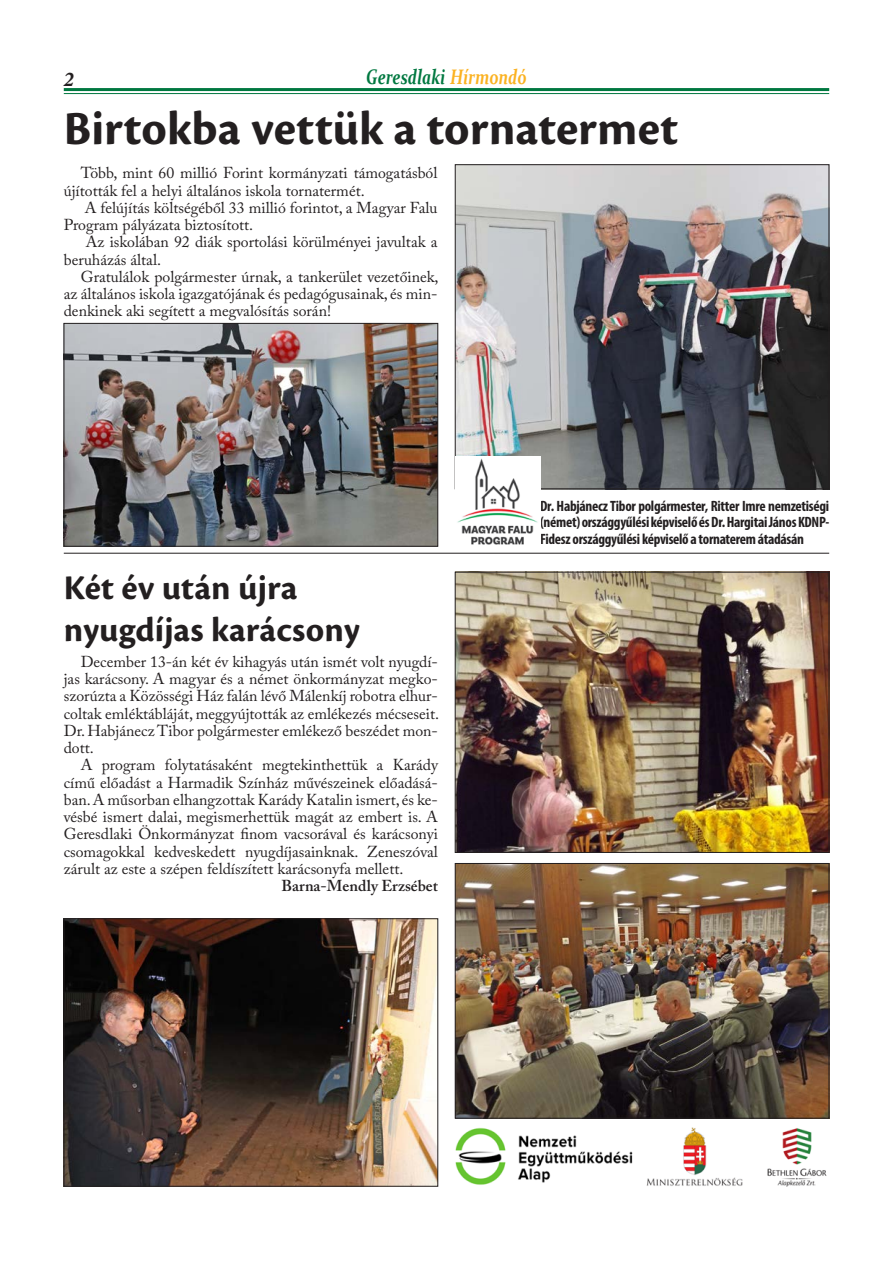
<style>
.page{position:relative;width:893px;height:1263px;background:#fff}
.page>*{position:absolute;margin:0;border:0;box-sizing:border-box;transform-origin:0 0}
.Cím_3hasáb{font:700 49.5px "Cronos Pro";color:#231f20}
.Cím_2hasáb{font:700 36px/42px "Cronos Pro";letter-spacing:.005em;color:#231f20}
.t1{font:italic 700 21px "Constantia";color:#007840;scale:.75 1}
.t2{font:italic 700 21px "Minion Pro";color:#231f20}
.Szöveg{font:15.75px/17.2px "Adobe Caslon Pro";color:#231f20}
.Szöveg-2{font:600 15.75px "Adobe Caslon Pro";color:#231f20}
.Képaláírás{font:700 condensed 15px/16.5px "Myriad Pro";letter-spacing:-.02em;color:#231f20;text-align:justify}
.s1{color:#fbb221}
</style>
<div class="page">
<hr style="left:64px;top:88px;width:765px;height:3px;background:#007840">
<hr style="left:64px;top:93px;width:765px;height:1px;background:#007840">
<img style="left:66px;top:325px;width:370px;height:219px">
<div style="left:64px;top:323px;width:374px;height:223px;border:1px solid #231f20"></div>
<img style="left:457px;top:166px;width:370px;height:321px">
<div style="left:455px;top:164px;width:374px;height:325px;border:1px solid #231f20"></div>
<img style="left:455px;top:1127px;width:372px;height:59px">
<img style="left:457px;top:574px;width:370px;height:277px">
<div style="left:455px;top:572px;width:374px;height:281px;border:1px solid #231f20"></div>
<img style="left:457px;top:865px;width:370px;height:251px">
<div style="left:455px;top:863px;width:374px;height:255px;border:1px solid #231f20"></div>
<img style="left:66px;top:920px;width:370px;height:264px">
<div style="left:64px;top:918px;width:374px;height:268px;border:1px solid #231f20"></div>
<hr style="left:64px;top:553px;width:765px;height:1px;background:#231f20">
<img style="left:455px;top:456px;width:85px;height:89px">
<h3 class="t2" style="left:64px;top:64px;width:12px">2</h3>
<h3 class="t1" style="left:366px;top:62px;width:215px">Geresdlaki <span class="s1">Hírmondó</span></h3>
<p class="Cím_3hasáb" style="left:64px;top:100px;width:616px">Birtokba vettük a tornatermet</p>
<p class="Szöveg" style="left:64px;top:164px;width:375px;text-indent:17px">Több, mint 60 millió Forint kormányzati támogatásból újították fel a helyi általános iskola tornatermét.</p>
<p class="Szöveg" style="left:64px;top:199px;width:375px;text-indent:21px">A felújítás költségéből 33 millió forintot, a Magyar Falu<br>Program pályázata biztosított.</p>
<p class="Szöveg" style="left:64px;top:233px;width:375px;text-indent:22px">Az iskolában 92 diák sportolási körülményei javultak a beruházás által.</p>
<p class="Szöveg" style="left:64px;top:268px;width:376px;text-align:justify;text-indent:17px">Gratulálok polgármester úrnak, a tankerület vezetőinek, az általános iskola igazgatójának és pedagógusainak, és min&shy;denkinek aki segített a megvalósítás során!</p>
<p class="Cím_2hasáb" style="left:64px;top:568px;width:297px">Két év után újra nyugdíjas karácsony</p>
<p class="Szöveg" style="left:64px;top:653px;width:377px;text-align:justify;text-indent:17px">December 13-án két év kihagyás után ismét volt nyugdí&shy;jas karácsony. A magyar és a német önkormányzat megko&shy;szorúzta a Közösségi Ház falán lévő Málenkíj robotra elhur&shy;coltak emléktábláját, meggyújtották az emlékezés mécseseit.<br>Dr. Habjánecz Tibor polgármester emlékező beszédet mon&shy;dott.</p>
<p class="Szöveg" style="left:64px;top:756px;width:376px;text-align:justify;text-indent:17px">A program folytatásaként megtekinthettük a Karády című előadást a Harmadik Színház művészeinek előadásá&shy;ban. A műsorban elhangzottak Karády Katalin ismert, és ke&shy;vésbé ismert dalai, megismerhettük magát az embert is. A Geresdlaki Önkormányzat finom vacsorával és karácsonyi csomagokkal kedveskedett nyugdíjasainknak. Zeneszóval zárult az este a szépen feldíszített karácsonyfa mellett.</p>
<p class="Szöveg-2" style="left:282px;top:876px;width:158px">Barna-Mendly Erzsébet</p>
<p class="Képaláírás" style="left:540px;top:497px;width:291px">Dr. Habjánecz Tibor polgármester, Ritter Imre nemzetiségi (német) országgyűlési képviselő és Dr. Hargitai János KDNP-Fidesz országgyűlési képviselő a tornaterem átadásán</p>
</div>
